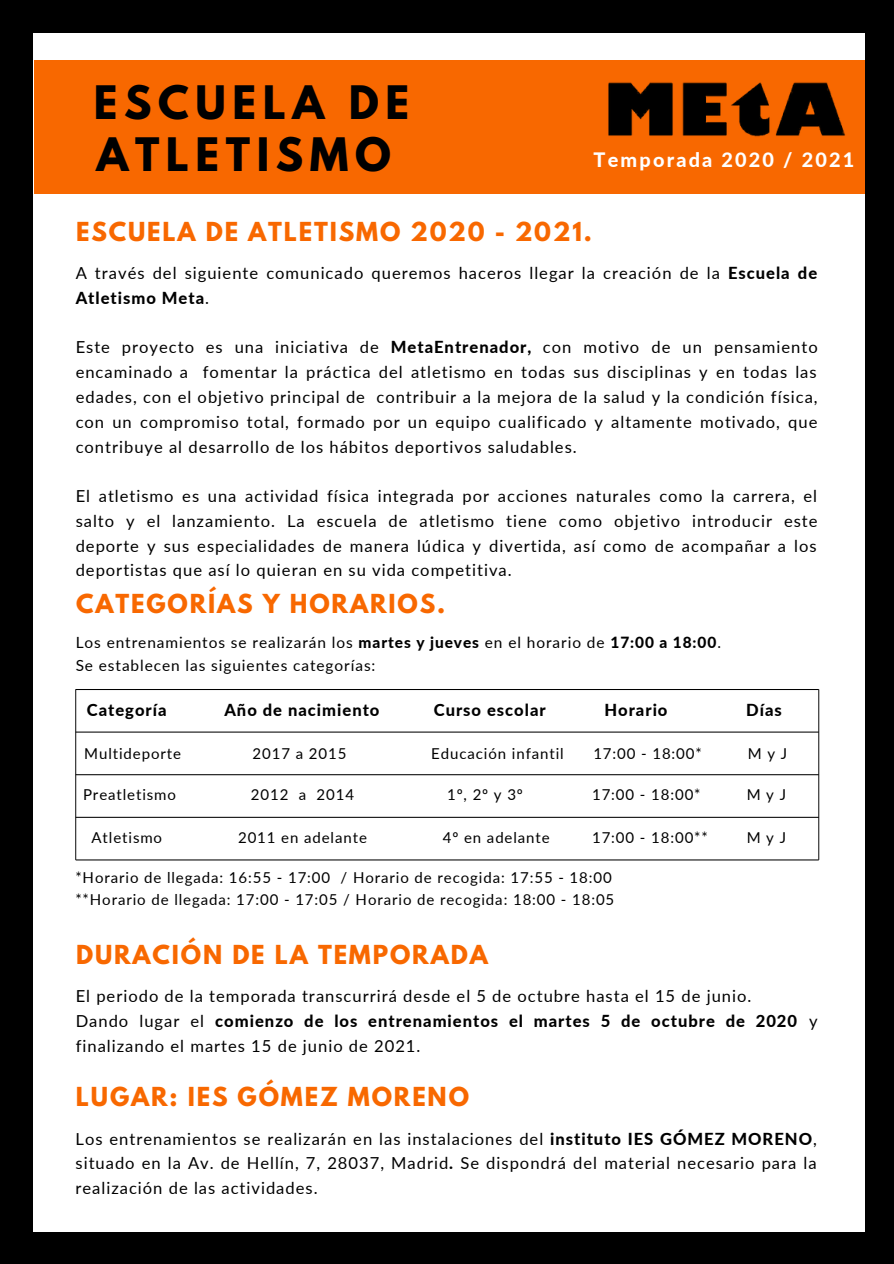
<style>
.page{position:relative;width:894px;height:1264px;background:#fff}
.page>*{position:absolute;margin:0;border:0;box-sizing:border-box;transform-origin:0 0}
.t1{font:700 40.8px/51.8px "League Spartan";letter-spacing:.16em;color:#000}
.t2{font:700 23.25px "League Spartan";letter-spacing:.08em;color:#f86800}
.t3{font:800 19.8px "Lato";letter-spacing:.11em;color:#fff}
.t4{font:16.5px/24.8px "Lato";letter-spacing:.06em;color:#000;text-align:justify}
.t5{font:800 16.5px "Lato";letter-spacing:.06em;color:#000}
.t6{font:15.45px/22.5px "Lato";letter-spacing:.06em;color:#000}
.t7{font:15px/22.5px "Lato";letter-spacing:.06em;color:#000}
.s1{font-weight:800}
</style>
<div class="page">
<div style="left:0;top:0;width:893px;height:1263px;background:#000"></div>
<div style="left:34px;top:33px;width:830px;height:1198px;background:#fff"></div>
<div style="left:34px;top:60px;width:830px;height:134px;background:#f86800"></div>
<img style="left:608px;top:82px;width:238px;height:55px">
<svg style="left:75px;top:689px;width:744px;height:171px"></svg>
<h1 class="t1" style="left:94px;top:82px;width:316px">ESCUELA DE<br>ATLETISMO</h1>
<p class="t3" style="left:593px;top:147px;width:262px">Temporada 2020 / 2021</p>
<h2 class="t2" style="left:76px;top:220px;width:517px">ESCUELA DE ATLETISMO 2020 - 2021.</h2>
<p class="t4" style="left:76px;top:260px;width:742px">A través del siguiente comunicado queremos haceros llegar la creación de la <span class="s1">Escuela de<br>Atletismo Meta</span>.</p>
<p class="t4" style="left:76px;top:334px;width:743px">Este proyecto es una iniciativa de <span class="s1">MetaEntrenador,</span> con motivo de un pensamiento encaminado a fomentar la práctica del atletismo en todas sus disciplinas y en todas las edades, con el objetivo principal de contribuir a la mejora de la salud y la condición física, con un compromiso total, formado por un equipo cualificado y altamente motivado, que contribuye al desarrollo de los hábitos deportivos saludables.</p>
<p class="t4" style="left:76px;top:483px;width:743px">El atletismo es una actividad física integrada por acciones naturales como la carrera, el salto y el lanzamiento. La escuela de atletismo tiene como objetivo introducir este deporte y sus especialidades de manera lúdica y divertida, así como de acompañar a los deportistas que así lo quieran en su vida competitiva.</p>
<h2 class="t2" style="left:76px;top:591px;width:370px">CATEGORÍAS Y HORARIOS.</h2>
<p class="t6" style="left:76px;top:631px;width:646px">Los entrenamientos se realizarán los <span class="s1">martes y jueves</span> en el horario de <span class="s1">17:00 a 18:00</span>.<br>Se establecen las siguientes categorías:</p>
<p class="t5" style="left:87px;top:699px;width:81px">Categoría</p>
<p class="t5" style="left:224px;top:699px;width:157px">Año de nacimiento</p>
<p class="t5" style="left:433px;top:699px;width:113px">Curso escolar</p>
<p class="t5" style="left:604px;top:699px;width:65px">Horario</p>
<p class="t5" style="left:746px;top:699px;width:37px">Días</p>
<p class="t7" style="left:84px;top:742px;width:98px">Multideporte</p>
<p class="t7" style="left:252px;top:742px;width:95px">2017 a 2015</p>
<p class="t7" style="left:431px;top:742px;width:134px">Educación infantil</p>
<p class="t7" style="left:593px;top:742px;width:110px">17:00 - 18:00*</p>
<p class="t7" style="left:747px;top:742px;width:41px">MyJ</p>
<p class="t7" style="left:83px;top:783px;width:94px">Preatletismo</p>
<p class="t7" style="left:251px;top:783px;width:105px">2012 a 2014</p>
<p class="t7" style="left:447px;top:783px;width:77px">1º, 2º y 3º</p>
<p class="t7" style="left:592px;top:783px;width:110px">17:00 - 18:00*</p>
<p class="t7" style="left:746px;top:783px;width:41px">MyJ</p>
<p class="t7" style="left:91px;top:825px;width:72px">Atletismo</p>
<p class="t7" style="left:238px;top:825px;width:130px">2011 en adelante</p>
<p class="t7" style="left:442px;top:825px;width:108px">4º en adelante</p>
<p class="t7" style="left:592px;top:825px;width:117px">17:00 - 18:00**</p>
<p class="t7" style="left:746px;top:825px;width:41px">MyJ</p>
<p class="t7" style="left:75px;top:865px;width:540px">*Horario de llegada: 16:55 - 17:00 / Horario de recogida: 17:55 - 18:00 **Horario de llegada: 17:00 - 17:05 / Horario de recogida: 18:00 - 18:05</p>
<h2 class="t2" style="left:76px;top:943px;width:413px">DURACIÓN DE LA TEMPORADA</h2>
<p class="t4" style="left:76px;top:983px;width:743px;text-align:left">El periodo de la temporada transcurrirá desde el 5 de octubre hasta el 15 de junio.<br>Dando lugar el <span class="s1">comienzo de los entrenamientos el martes 5 de octubre de 2020</span> y finalizando el martes 15 de junio de 2021.</p>
<h2 class="t2" style="left:76px;top:1085px;width:394px">LUGAR: IES GÓMEZ MORENO</h2>
<p class="t4" style="left:75px;top:1125px;width:742px">Los entrenamientos se realizarán en las instalaciones del <span class="s1">instituto IES GÓMEZ MORENO</span>, situado en la Av. de Hellín, 7, 28037, Madrid<span class="s1">.</span> Se dispondrá del material necesario para la realización de las actividades.</p>
</div>
